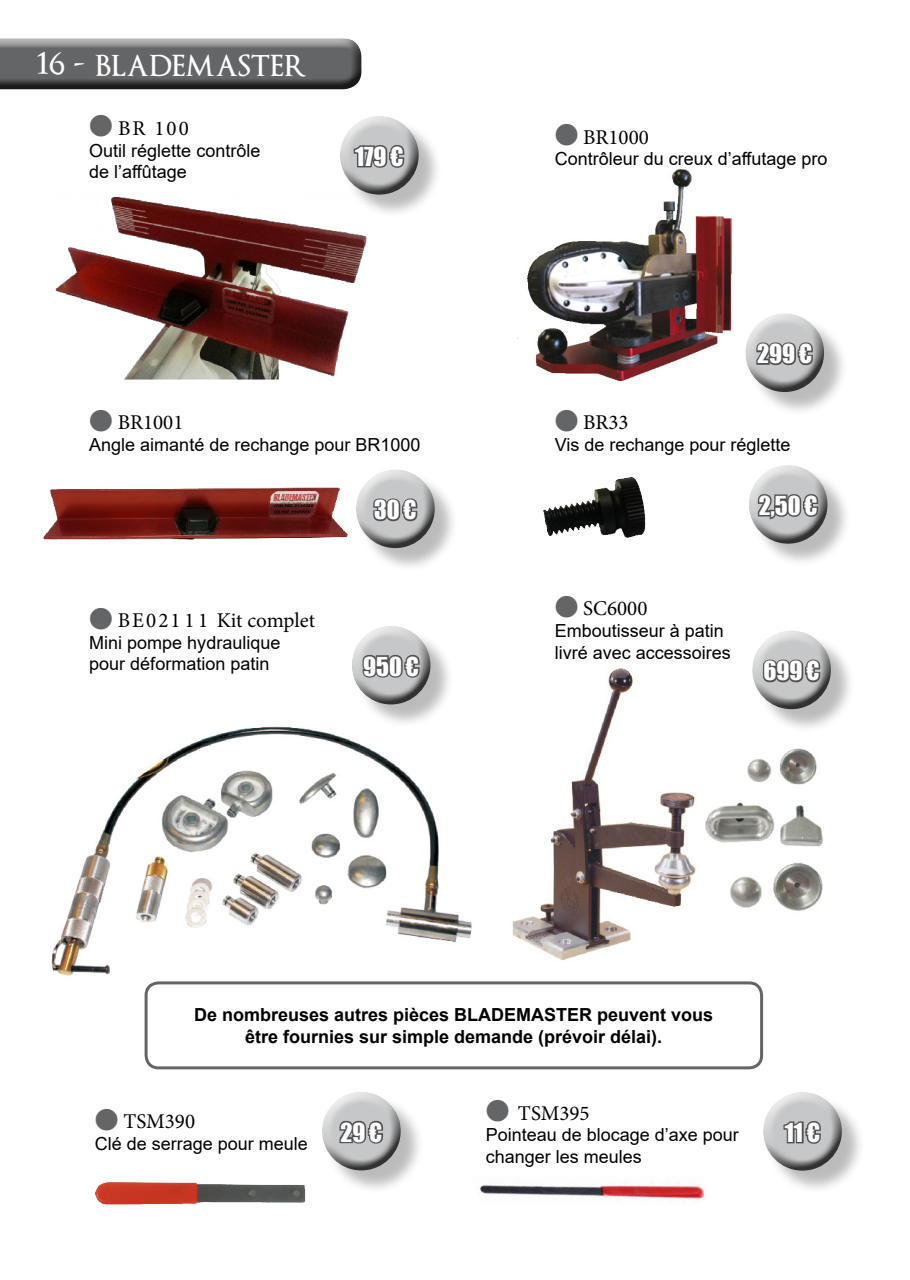
<style>
.page{position:relative;width:910px;height:1280px;background:#fff}
.page>*{position:absolute;margin:0;border:0;box-sizing:border-box;transform-origin:0 0}
.t1{font:600 28.5px "Optimus Princeps";color:#fff}
.t2{font:24px "Impact";color:#fff}
.t3{font:21px "Minion Pro";color:#000}
.t4{font:18px/21.6px "Arial";color:#000}
.t5{font:700 18px/21.6px "Arial";color:#000;text-align:center}
.s1{font-size:36px}
.s2{color:#646567}
</style>
<div class="page">
<img style="left:527px;top:169px;width:205px;height:211px">
<div style="left:748px;top:316px;width:100px;height:100px;background:#000;opacity:.27"></div>
<div style="left:743px;top:311px;width:81px;height:58px;background:#fff;opacity:.75"></div>
<div style="left:743px;top:324px;width:81px;height:68px;background:#000;opacity:.75"></div>
<svg style="left:754px;top:340px;width:61px;height:27px;background:#818284"></svg>
<img style="left:512px;top:668px;width:311px;height:292px">
<img style="left:51px;top:726px;width:421px;height:268px">
<img style="left:95px;top:1182px;width:210px;height:23px">
<img style="left:480px;top:1185px;width:225px;height:14px">
<div style="left:145px;top:981px;width:618px;height:88px;border:3px solid #646567;border-radius:12px"></div>
<div style="left:343px;top:119px;width:100px;height:100px;background:#000;opacity:.27"></div>
<div style="left:338px;top:114px;width:81px;height:57px;background:#fff;opacity:.75"></div>
<div style="left:338px;top:127px;width:81px;height:68px;background:#000;opacity:.75"></div>
<svg style="left:352px;top:143px;width:54px;height:27px"></svg>
<div style="left:355px;top:629px;width:100px;height:100px;background:#000;opacity:.27"></div>
<div style="left:350px;top:624px;width:81px;height:57px;background:#fff;opacity:.75"></div>
<div style="left:350px;top:637px;width:81px;height:68px;background:#000;opacity:.75"></div>
<svg style="left:360px;top:652px;width:62px;height:28px;background:#838486"></svg>
<div style="left:755px;top:633px;width:100px;height:100px;background:#000;opacity:.27"></div>
<div style="left:750px;top:629px;width:81px;height:57px;background:#fff;opacity:.75"></div>
<div style="left:750px;top:642px;width:81px;height:68px;background:#000;opacity:.75"></div>
<svg style="left:761px;top:657px;width:61px;height:28px;background:#838485"></svg>
<div style="left:325px;top:1095px;width:100px;height:100px;background:#000;opacity:.27"></div>
<div style="left:320px;top:1090px;width:81px;height:57px;background:#fff;opacity:.75"></div>
<div style="left:320px;top:1103px;width:81px;height:68px;background:#000;opacity:.75"></div>
<svg style="left:337px;top:1118px;width:48px;height:28px"></svg>
<div style="left:766px;top:1095px;width:100px;height:100px;background:#000;opacity:.27"></div>
<div style="left:761px;top:1090px;width:81px;height:57px;background:#fff;opacity:.75"></div>
<div style="left:761px;top:1103px;width:81px;height:68px;background:#000;opacity:.75"></div>
<svg style="left:782px;top:1119px;width:41px;height:27px"></svg>
<img style="left:43px;top:487px;width:305px;height:53px">
<div style="left:359px;top:472px;width:100px;height:100px;background:#000;opacity:.27"></div>
<div style="left:354px;top:468px;width:81px;height:57px;background:#fff;opacity:.75"></div>
<div style="left:354px;top:480px;width:81px;height:69px;background:#000;opacity:.75"></div>
<svg style="left:371px;top:496px;width:49px;height:28px"></svg>
<img style="left:543px;top:477px;width:103px;height:61px">
<div style="left:752px;top:468px;width:100px;height:100px;background:#000;opacity:.27"></div>
<div style="left:747px;top:463px;width:81px;height:57px;background:#fff;opacity:.75"></div>
<div style="left:747px;top:476px;width:81px;height:68px;background:#000;opacity:.75"></div>
<svg style="left:756px;top:492px;width:64px;height:29px;background:#848587"></svg>
<img style="left:53px;top:184px;width:315px;height:196px">
<div style="left:0;top:36px;width:364px;height:43px;background:#fff;opacity:.75"></div>
<div style="left:0;top:41px;width:364px;height:49px;background:#000;opacity:.75"></div>
<h1 class="t1" style="left:37px;top:50px;width:270px"><span class="s1">16 -</span> BLADEMASTER</h1>
<p class="t3" style="left:89px;top:114px;width:101px"><span class="s2">●</span> BR 100</p>
<p class="t4" style="left:89px;top:139px;width:173px">Outil réglette contrôle de l’affûtage</p>
<h2 class="t2" style="left:355px;top:138px;width:50px">179 €</h2>
<p class="t3" style="left:89px;top:409px;width:96px"><span class="s2">●</span> BR1001</p>
<p class="t4" style="left:89px;top:434px;width:333px">Angle aimanté de rechange pour BR1000</p>
<h2 class="t2" style="left:374px;top:491px;width:44px">30 €</h2>
<p class="t3" style="left:555px;top:123px;width:96px"><span class="s2">●</span> BR1000</p>
<p class="t4" style="left:555px;top:148px;width:274px">Contrôleur du creux d’affutage pro</p>
<h2 class="t2" style="left:757px;top:335px;width:57px">299 €</h2>
<p class="t3" style="left:555px;top:409px;width:75px"><span class="s2">●</span> BR33</p>
<p class="t4" style="left:555px;top:434px;width:237px">Vis de rechange pour réglette</p>
<h2 class="t2" style="left:759px;top:487px;width:60px">2,50 €</h2>
<p class="t3" style="left:89px;top:606px;width:227px"><span class="s2">●</span> BE021 1 1 Kit complet</p>
<p class="t4" style="left:89px;top:632px;width:193px">Mini pompe hydraulique pour déformation patin</p>
<p class="t3" style="left:555px;top:595px;width:94px"><span class="s2">●</span> SC6000</p>
<p class="t4" style="left:555px;top:620px;width:178px">Emboutisseur à patin livré avec accessoires</p>
<h2 class="t2" style="left:363px;top:648px;width:57px">950 €</h2>
<h2 class="t2" style="left:763px;top:652px;width:57px">699 €</h2>
<p class="t5" style="left:194px;top:1004px;width:521px">De nombreuses autres pièces BLADEMASTER peuvent vous être fournies sur simple demande (prévoir délai).</p>
<p class="t3" style="left:95px;top:1107px;width:102px"><span class="s2">●</span> TSM390</p>
<p class="t4" style="left:95px;top:1133px;width:215px">Clé de serrage pour meule</p>
<p class="t3" style="left:486px;top:1099px;width:105px"><span class="s2">●</span> TSM395</p>
<p class="t4" style="left:486px;top:1124px;width:255px">Pointeau de blocage d’axe pour changer les meules</p>
<h2 class="t2" style="left:340px;top:1114px;width:44px">29 €</h2>
<h2 class="t2" style="left:785px;top:1114px;width:37px">11 €</h2>
</div>
